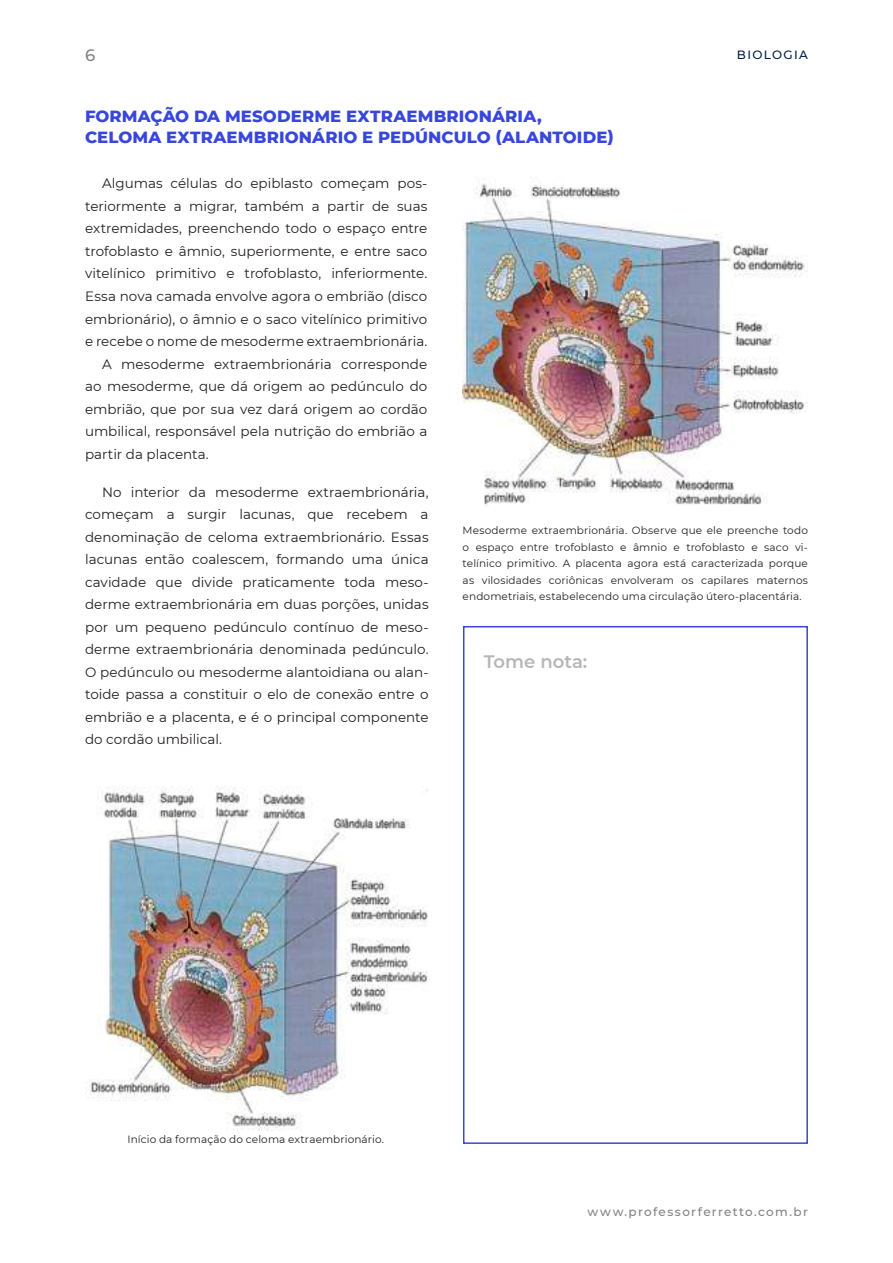
<style>
.page{position:relative;width:893px;height:1263px;background:#fff}
.page>*{position:absolute;margin:0;border:0;box-sizing:border-box;transform-origin:0 0}
.t1{font:600 18px "Montserrat";color:#6c6d70}
.t2{font:800 16.5px/21px "Montserrat";letter-spacing:.01em;color:#3846dc}
.t3{font:500 16.5px "Montserrat";color:#808285}
.t4{font:13.5px/22.5px "Montserrat";color:#231f20;text-align:justify}
.t5{font:500 12px "Montserrat";letter-spacing:.11em;color:#808285}
.t6{font:500 12px "Montserrat";letter-spacing:.11em;color:#002041}
.t7{font:10.5px/16.5px "Montserrat";letter-spacing:.01em;color:#231f20;text-align:justify}
</style>
<div class="page">
<img style="left:463px;top:176px;width:344px;height:329px">
<img style="left:85px;top:787px;width:343px;height:344px">
<div style="left:463px;top:626px;width:345px;height:518px;border:2px solid #3846dc"></div>
<p class="t3" style="left:85px;top:44px;width:12px">6</p>
<p class="t6" style="left:737px;top:46px;width:73px">BIOLOGIA</p>
<p class="t2" style="left:85px;top:105px;width:530px">FORMAÇÃO DA MESODERME EXTRAEMBRIONÁRIA,<br>CELOMA EXTRAEMBRIONÁRIO E PEDÚNCULO (ALANTOIDE)</p>
<p class="t4" style="left:102px;top:172px;width:327px">Algumas células do epiblasto começam pos-</p>
<p class="t4" style="left:85px;top:194px;width:344px">teriormente a migrar, também a partir de suas</p>
<p class="t4" style="left:85px;top:217px;width:344px">extremidades, preenchendo todo o espaço entre</p>
<p class="t4" style="left:85px;top:239px;width:344px">trofoblasto e âmnio, superiormente, e entre saco</p>
<p class="t4" style="left:85px;top:262px;width:344px">vitelínico primitivo e trofoblasto, inferiormente.</p>
<p class="t4" style="left:85px;top:284px;width:344px">Essa nova camada envolve agora o embrião (disco</p>
<p class="t4" style="left:85px;top:307px;width:344px">embrionário), o âmnio e o saco vitelínico primitivo</p>
<p class="t4" style="left:85px;top:329px;width:344px">e recebe o nome de mesoderme extraembrionária.</p>
<p class="t4" style="left:102px;top:352px;width:327px">A mesoderme extraembrionária corresponde</p>
<p class="t4" style="left:85px;top:374px;width:344px">ao mesoderme, que dá origem ao pedúnculo do</p>
<p class="t4" style="left:85px;top:397px;width:344px">embrião, que por sua vez dará origem ao cordão</p>
<p class="t4" style="left:85px;top:419px;width:344px">umbilical, responsável pela nutrição do embrião a</p>
<p class="t4" style="left:85px;top:442px;width:125px">partir da placenta.</p>
<p class="t4" style="left:85px;top:480px;width:345px;text-indent:17px">No interior da mesoderme extraembrionária, começam a surgir lacunas, que recebem a denominação de celoma extraembrionário. Essas lacunas então coalescem, formando uma única cavidade que divide praticamente toda meso&shy;derme extraembrionária em duas porções, unidas por um pequeno pedúnculo contínuo de meso&shy;derme extraembrionária denominada pedúnculo.<br>O pedúnculo ou mesoderme alantoidiana ou alan&shy;toide passa a constituir o elo de conexão entre o embrião e a placenta, e é o principal componente do cordão umbilical.</p>
<p class="t7" style="left:463px;top:522px;width:347px">Mesoderme extraembrionária. Observe que ele preenche todo o espaço entre trofoblasto e âmnio e trofoblasto e saco vi&shy;telínico primitivo. A placenta agora está caracterizada porque as vilosidades coriônicas envolveram os capilares maternos endometriais, estabelecendo uma circulação útero-placentária.</p>
<h1 class="t1" style="left:484px;top:648px;width:105px">Tome nota:</h1>
<p class="t7" style="left:128px;top:1131px;width:258px">Início da formação do celoma extraembrionário.</p>
<p class="t5" style="left:588px;top:1203px;width:222px">www.professorferretto.com.br</p>
</div>
